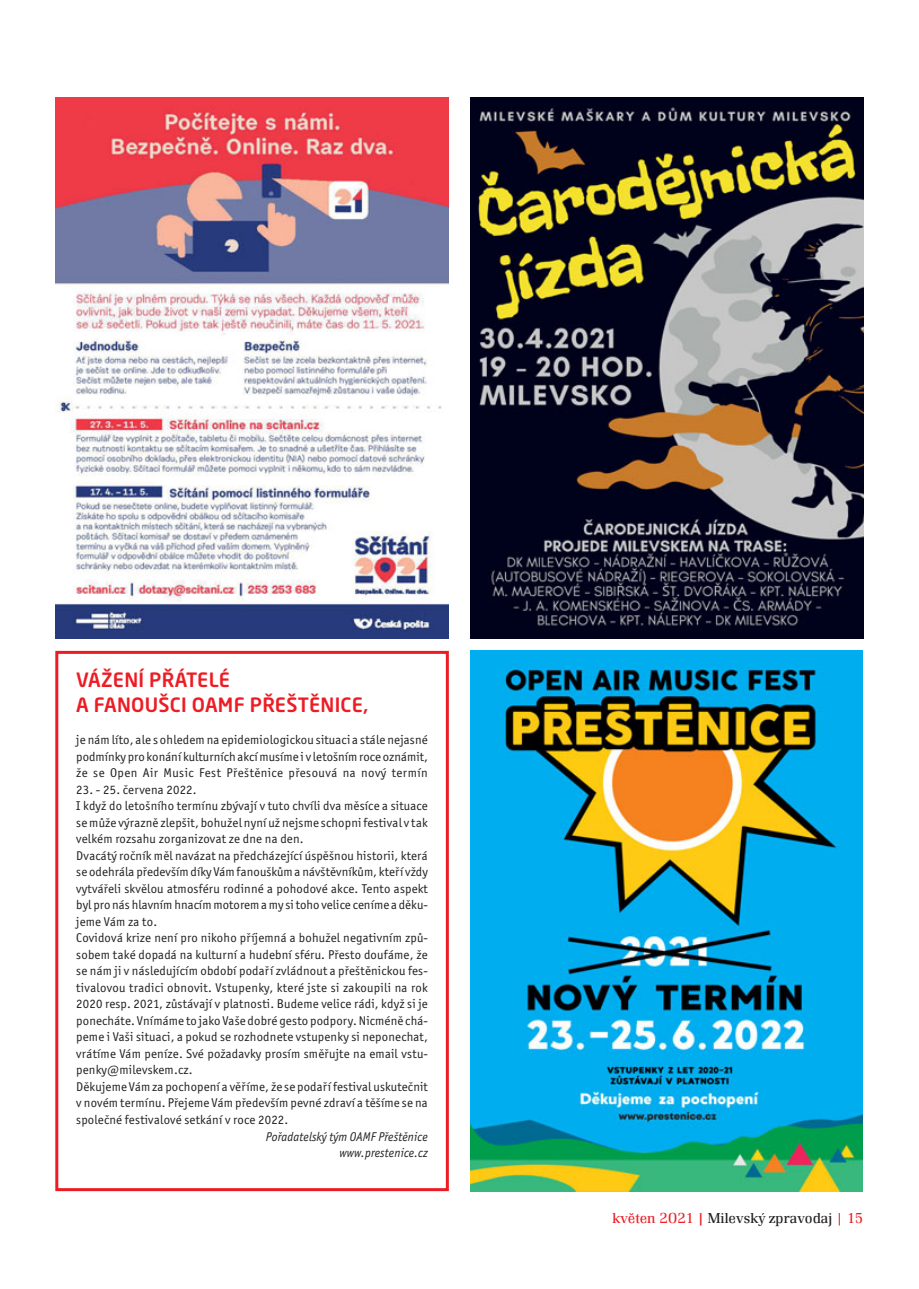
<style>
.page{position:relative;width:919px;height:1289px;background:#fff}
.page>*{position:absolute;margin:0;border:0;box-sizing:border-box;transform-origin:0 0}
.t1{font:500 19.5px/25.5px "Neo Sans Pro";letter-spacing:.015em;color:#ed1c24}
.t2{font:300 15px "Renault TOT";color:#231f20}
.t3{font:12.75px/16.5px "Officina Sans Itc TOT";letter-spacing:.015em;color:#231f20;text-align:justify}
.t4{font:italic 12.75px/16.5px "Officina Sans Itc TOT";letter-spacing:.015em;color:#231f20;text-align:right;scale:.95 1}
.s1{color:#ed1c24}
.s2{font-weight:500;color:#ed1c24}
</style>
<div class="page">
<div style="left:55px;top:651px;width:394px;height:540px;border:3px solid #ed1c24"></div>
<img style="left:470px;top:651px;width:392px;height:540px">
<img style="left:55px;top:98px;width:394px;height:540px">
<img style="left:470px;top:98px;width:393px;height:540px">
<h1 class="t1" style="left:76px;top:667px;width:294px">VÁŽENÍ PŘÁTELÉ<br>A FANOUŠCI OAMF PŘEŠTĚNICE,</h1>
<p class="t3" style="left:76px;top:732px;width:353px">je nám líto, ale s ohledem na epidemiologickou situaci a stále nejasné podmínky pro konání kulturních akcí musíme i v letošním roce oznámit, že se Open Air Music Fest Přeštěnice přesouvá na nový termín</p>
<p class="t3" style="left:76px;top:782px;width:353px;text-align:left">23. - 25. červena 2022.<br>I když do letošního termínu zbývají v tuto chvíli dva měsíce a situace se může výrazně zlepšit, bohužel nyní už nejsme schopni festival v tak velkém rozsahu zorganizovat ze dne na den.<br>Dvacátý ročník měl navázat na předcházející úspěšnou historii, která se odehrála především díky Vám fanouškům a návštěvníkům, kteří vždy vytvářeli skvělou atmosféru rodinné a pohodové akce. Tento aspekt byl pro nás hlavním hnacím motorem a my si toho velice ceníme a děku&shy;jeme Vám za to.<br>Covidová krize není pro nikoho příjemná a bohužel negativním způ&shy;sobem také dopadá na kulturní a hudební sféru. Přesto doufáme, že se nám ji v následujícím období podaří zvládnout a přeštěnickou fes&shy;tivalovou tradici obnovit. Vstupenky, které jste si zakoupili na rok 2020 resp. 2021, zůstávají v platnosti. Budeme velice rádi, když si je ponecháte. Vnímáme to jako Vaše dobré gesto podpory. Nicméně chá&shy;peme i Vaši situaci, a pokud se rozhodnete vstupenky si neponechat, vrátíme Vám peníze. Své požadavky prosím směřujte na email vstu&shy;penky@milevskem.cz.<br>Děkujeme Vám za pochopení a věříme, že se podaří festival uskutečnit v novém termínu. Přejeme Vám především pevné zdraví a těšíme se na společné festivalové setkání v roce 2022.</p>
<p class="t4" style="left:266px;top:1128px;width:172px">Pořadatelský tým OAMF Přeštěnice www.prestenice.cz</p>
<p class="t2" style="left:612px;top:1212px;width:252px"><span class="s1">květen 2021</span> <span class="s2">|</span> Milevský zpravodaj <span class="s1">| 15</span></p>
</div>
